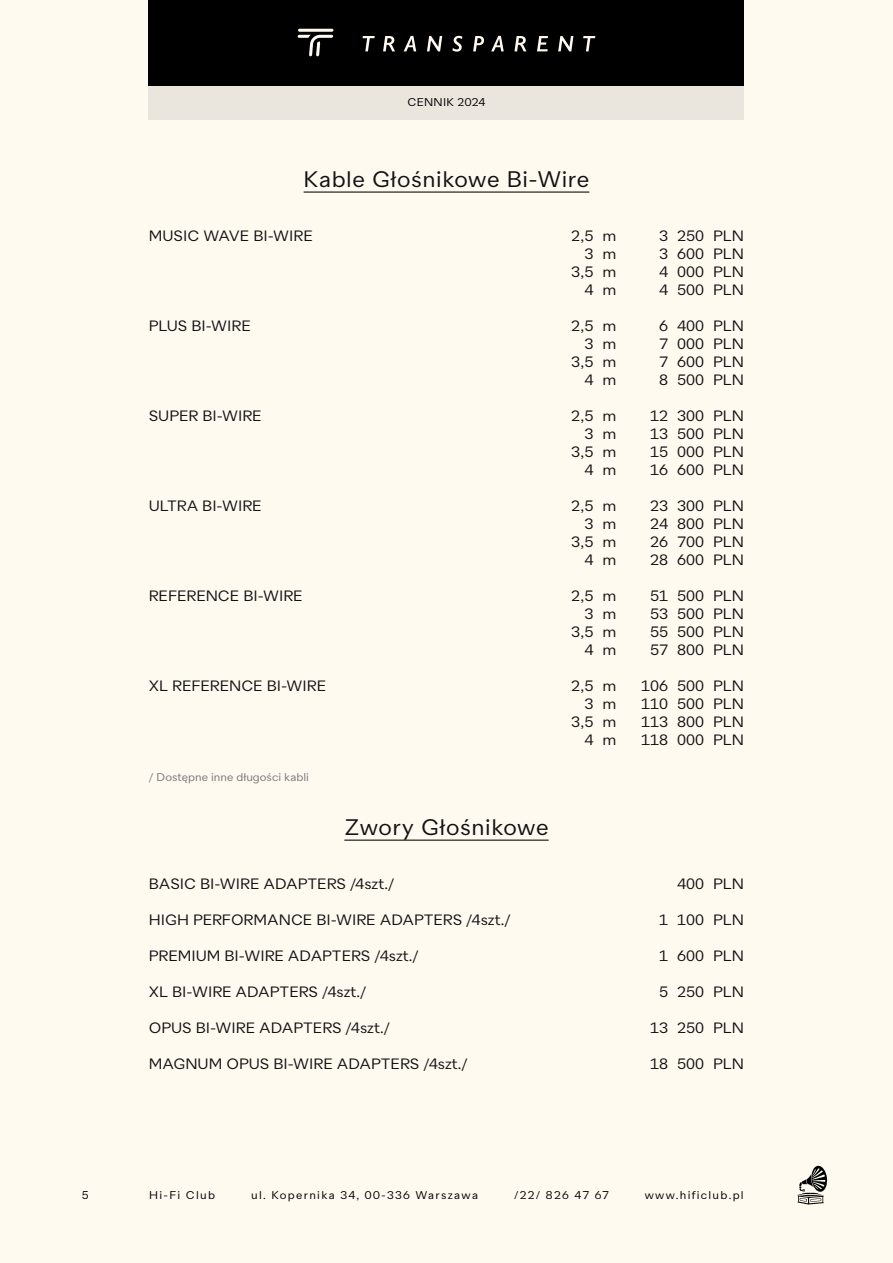
<style>
.page{position:relative;width:893px;height:1263px;background:#fffaf0}
.page>*{position:absolute;margin:0;border:0;box-sizing:border-box;transform-origin:0 0}
.t1{font:22.5px "Quarion";letter-spacing:.025em;color:#121212}
.t2{font:15px "Quarion";color:#121212}
.t3{font:11.25px "Quarion";letter-spacing:.115em;color:#000}
.t4{font:11.25px "Quarion";color:#787878}
.t5{font:11.25px "Quarion";letter-spacing:.025em;color:#000}
</style>
<div class="page">
<svg style="left:797px;top:1166px;width:31px;height:38px"></svg>
<div style="left:149px;top:0;width:595px;height:85px;background:#000"></div>
<div style="left:149px;top:85px;width:595px;height:34px;background:#ebe6dd"></div>
<svg style="left:363px;top:36px;width:232px;height:16px"></svg>
<svg style="left:297px;top:29px;width:36px;height:27px"></svg>
<hr style="left:304px;top:191px;width:285px;height:2px;background:#121212">
<hr style="left:344px;top:839px;width:205px;height:2px;background:#121212">
<p class="t3" style="left:82px;top:1188px;width:8px">5</p>
<p class="t5" style="left:408px;top:95px;width:79px">CENNIK 2024</p>
<h1 class="t1" style="left:304px;top:166px;width:287px">Kable Głośnikowe Bi-Wire</h1>
<p class="t2" style="left:149px;top:227px;width:165px">MUSIC WAVE BI-WIRE</p>
<p class="t2" style="left:571px;top:227px;width:47px">2,5 m</p>
<p class="t2" style="left:659px;top:227px;width:86px">3 250 PLN</p>
<p class="t2" style="left:585px;top:245px;width:33px">3 m</p>
<p class="t2" style="left:659px;top:245px;width:86px">3 600 PLN</p>
<p class="t2" style="left:571px;top:263px;width:47px">3,5 m</p>
<p class="t2" style="left:659px;top:263px;width:86px">4 000 PLN</p>
<p class="t2" style="left:585px;top:281px;width:33px">4 m</p>
<p class="t2" style="left:659px;top:281px;width:86px">4 500 PLN</p>
<p class="t2" style="left:149px;top:317px;width:103px">PLUS BI-WIRE</p>
<p class="t2" style="left:571px;top:317px;width:47px">2,5 m</p>
<p class="t2" style="left:659px;top:317px;width:86px">6 400 PLN</p>
<p class="t2" style="left:585px;top:335px;width:33px">3 m</p>
<p class="t2" style="left:659px;top:335px;width:86px">7 000 PLN</p>
<p class="t2" style="left:571px;top:353px;width:47px">3,5 m</p>
<p class="t2" style="left:659px;top:353px;width:86px">7 600 PLN</p>
<p class="t2" style="left:585px;top:371px;width:33px">4 m</p>
<p class="t2" style="left:659px;top:371px;width:86px">8 500 PLN</p>
<p class="t2" style="left:149px;top:407px;width:114px">SUPER BI-WIRE</p>
<p class="t2" style="left:571px;top:407px;width:47px">2,5 m</p>
<p class="t2" style="left:650px;top:407px;width:95px">12 300 PLN</p>
<p class="t2" style="left:585px;top:425px;width:33px">3 m</p>
<p class="t2" style="left:650px;top:425px;width:95px">13 500 PLN</p>
<p class="t2" style="left:571px;top:443px;width:47px">3,5 m</p>
<p class="t2" style="left:650px;top:443px;width:95px">15 000 PLN</p>
<p class="t2" style="left:585px;top:461px;width:33px">4 m</p>
<p class="t2" style="left:650px;top:461px;width:95px">16 600 PLN</p>
<p class="t2" style="left:149px;top:497px;width:114px">ULTRA BI-WIRE</p>
<p class="t2" style="left:571px;top:497px;width:47px">2,5 m</p>
<p class="t2" style="left:650px;top:497px;width:95px">23 300 PLN</p>
<p class="t2" style="left:585px;top:515px;width:33px">3 m</p>
<p class="t2" style="left:650px;top:515px;width:95px">24 800 PLN</p>
<p class="t2" style="left:571px;top:533px;width:47px">3,5 m</p>
<p class="t2" style="left:650px;top:533px;width:95px">26 700 PLN</p>
<p class="t2" style="left:585px;top:551px;width:33px">4 m</p>
<p class="t2" style="left:650px;top:551px;width:95px">28 600 PLN</p>
<p class="t2" style="left:149px;top:587px;width:155px">REFERENCE BI-WIRE</p>
<p class="t2" style="left:571px;top:587px;width:47px">2,5 m</p>
<p class="t2" style="left:650px;top:587px;width:95px">51 500 PLN</p>
<p class="t2" style="left:585px;top:605px;width:33px">3 m</p>
<p class="t2" style="left:650px;top:605px;width:95px">53 500 PLN</p>
<p class="t2" style="left:571px;top:623px;width:47px">3,5 m</p>
<p class="t2" style="left:650px;top:623px;width:95px">55 500 PLN</p>
<p class="t2" style="left:585px;top:641px;width:33px">4 m</p>
<p class="t2" style="left:650px;top:641px;width:95px">57 800 PLN</p>
<p class="t2" style="left:149px;top:677px;width:179px">XL REFERENCE BI-WIRE</p>
<p class="t2" style="left:571px;top:677px;width:47px">2,5 m</p>
<p class="t2" style="left:641px;top:677px;width:104px">106 500 PLN</p>
<p class="t2" style="left:585px;top:695px;width:33px">3 m</p>
<p class="t2" style="left:641px;top:695px;width:104px">110 500 PLN</p>
<p class="t2" style="left:571px;top:713px;width:47px">3,5 m</p>
<p class="t2" style="left:641px;top:713px;width:104px">113 800 PLN</p>
<p class="t2" style="left:585px;top:731px;width:33px">4 m</p>
<p class="t2" style="left:641px;top:731px;width:104px">118 000 PLN</p>
<p class="t4" style="left:149px;top:771px;width:162px">/ Dostępne inne długości kabli</p>
<h1 class="t1" style="left:344px;top:814px;width:206px">Zwory Głośnikowe</h1>
<p class="t2" style="left:149px;top:875px;width:247px">BASIC BI-WIRE ADAPTERS /4szt./</p>
<p class="t2" style="left:677px;top:875px;width:68px">400 PLN</p>
<p class="t2" style="left:149px;top:911px;width:363px">HIGH PERFORMANCE BI-WIRE ADAPTERS /4szt./</p>
<p class="t2" style="left:659px;top:911px;width:86px">1 100 PLN</p>
<p class="t2" style="left:149px;top:947px;width:272px">PREMIUM BI-WIRE ADAPTERS /4szt./</p>
<p class="t2" style="left:659px;top:947px;width:86px">1 600 PLN</p>
<p class="t2" style="left:149px;top:983px;width:219px">XL BI-WIRE ADAPTERS /4szt./</p>
<p class="t2" style="left:659px;top:983px;width:86px">5 250 PLN</p>
<p class="t2" style="left:149px;top:1019px;width:243px">OPUS BI-WIRE ADAPTERS /4szt./</p>
<p class="t2" style="left:650px;top:1019px;width:95px">13 250 PLN</p>
<p class="t2" style="left:149px;top:1055px;width:320px">MAGNUM OPUS BI-WIRE ADAPTERS /4szt./</p>
<p class="t2" style="left:650px;top:1055px;width:95px">18 500 PLN</p>
<p class="t3" style="left:149px;top:1188px;width:67px">Hi-Fi Club</p>
<p class="t3" style="left:251px;top:1188px;width:228px">ul. Kopernika 34, 00-336 Warszawa</p>
<p class="t3" style="left:514px;top:1188px;width:96px">/22/ 826 47 67</p>
<p class="t3" style="left:645px;top:1188px;width:101px">www.hificlub.pl</p>
</div>
